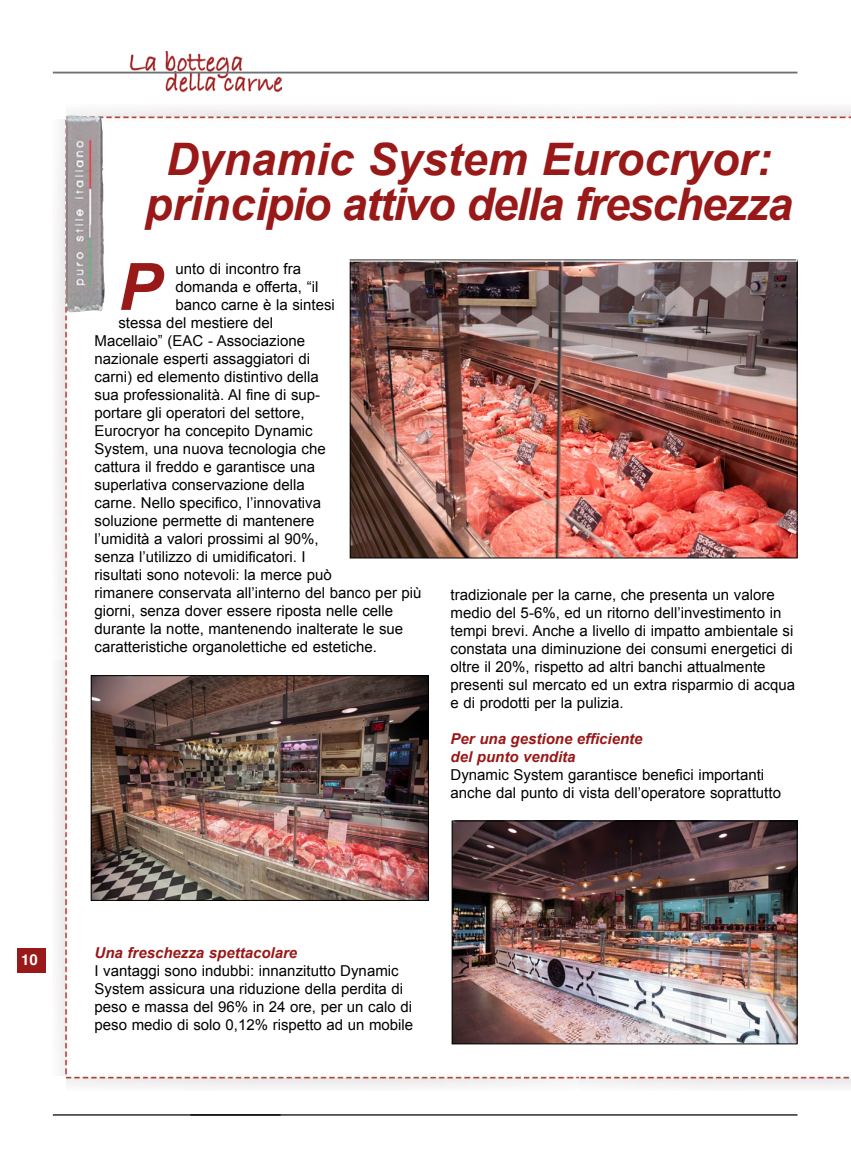
<style>
.page{position:relative;width:851px;height:1170px;background:#fff}
.page>*{position:absolute;margin:0;border:0;box-sizing:border-box;transform-origin:0 0}
.t1{font:italic 700 65.25px "Arial";color:#991818}
.t2{font:italic 700 45px/45px "Arial";color:#991818;text-align:center}
.t3{font:15px/18px "Arial";color:#000}
.t4{font:italic 700 15px/18px "Arial";color:#991818}
.t5{font:700 15px "Helvetica";color:#fff}
</style>
<div class="page">
<img style="left:129px;top:51px;width:153px;height:42px">
<hr style="left:53px;top:1114px;width:744px;height:1px;background:#000">
<hr style="left:53px;top:72px;width:744px;height:1px;background:#707172">
<div style="left:17px;top:948px;width:29px;height:25px;background:#991818"></div>
<img style="left:93px;top:677px;width:333px;height:221px">
<div style="left:91px;top:675px;width:337px;height:225px;border:1px solid #000"></div>
<img style="left:352px;top:262px;width:443px;height:294px">
<img style="left:578px;top:1075px;width:272px;height:13px">
<img style="left:66px;top:1075px;width:512px;height:13px">
<img style="left:56px;top:660px;width:13px;height:415px">
<img style="left:66px;top:107px;width:509px;height:13px">
<img style="left:575px;top:107px;width:275px;height:13px">
<img style="left:56px;top:119px;width:13px;height:541px">
<img style="left:453px;top:822px;width:342px;height:220px">
<div style="left:451px;top:820px;width:346px;height:224px;border:1px solid #000"></div>
<img style="left:66px;top:115px;width:39px;height:198px">
<div style="left:140px;top:141px;width:657px;height:121px;border:1px solid #fff"></div>
<h2 class="t2" style="left:145px;top:138px;width:649px">Dynamic System Eurocryor: principio attivo della freschezza</h2>
<h1 class="t1" style="left:118px;top:243px;width:45px">P</h1>
<p class="t3" style="left:175px;top:260px;width:127px">unto di incontro fra</p>
<p class="t3" style="left:175px;top:278px;width:144px">domanda e offerta, “il</p>
<p class="t3" style="left:175px;top:296px;width:161px">banco carne è la sintesi</p>
<p class="t3" style="left:118px;top:314px;width:156px">stessa del mestiere del</p>
<p class="t3" style="left:94px;top:332px;width:212px">Macellaio” (EAC - Associazione</p>
<p class="t3" style="left:94px;top:350px;width:217px">nazionale esperti assaggiatori di</p>
<p class="t3" style="left:94px;top:368px;width:226px">carni) ed elemento distintivo della</p>
<p class="t3" style="left:94px;top:386px;width:227px">sua professionalità. Al fine di sup-</p>
<p class="t3" style="left:94px;top:404px;width:212px">portare gli operatori del settore,</p>
<p class="t3" style="left:94px;top:422px;width:219px">Eurocryor ha concepito Dynamic</p>
<p class="t3" style="left:94px;top:440px;width:232px">System, una nuova tecnologia che</p>
<p class="t3" style="left:94px;top:458px;width:222px">cattura il freddo e garantisce una</p>
<p class="t3" style="left:94px;top:476px;width:212px">superlativa conservazione della</p>
<p class="t3" style="left:94px;top:494px;width:228px">carne. Nello specifico, l’innovativa</p>
<p class="t3" style="left:94px;top:512px;width:221px">soluzione permette di mantenere</p>
<p class="t3" style="left:94px;top:530px;width:225px">l’umidità a valori prossimi al 90%,</p>
<p class="t3" style="left:94px;top:548px;width:212px">senza l’utilizzo di umidificatori. I</p>
<p class="t3" style="left:94px;top:566px;width:239px">risultati sono notevoli: la merce può</p>
<p class="t3" style="left:94px;top:584px;width:328px">rimanere conservata all’interno del banco per più</p>
<p class="t3" style="left:94px;top:602px;width:300px">giorni, senza dover essere riposta nelle celle</p>
<p class="t3" style="left:94px;top:620px;width:310px">durante la notte, mantenendo inalterate le sue</p>
<p class="t3" style="left:94px;top:638px;width:284px">caratteristiche organolettiche ed estetiche.</p>
<p class="t3" style="left:450px;top:585px;width:346px">tradizionale per la carne, che presenta un valore medio del 5-6%, ed un ritorno dell’investimento in tempi brevi. Anche a livello di impatto ambientale si constata una diminuzione dei consumi energetici di oltre il 20%, rispetto ad altri banchi attualmente presenti sul mercato ed un extra risparmio di acqua e di prodotti per la pulizia.</p>
<p class="t4" style="left:450px;top:730px;width:193px">Per una gestione efficiente del punto vendita</p>
<p class="t3" style="left:450px;top:765px;width:332px">Dynamic System garantisce benefici importanti anche dal punto di vista dell’operatore soprattutto</p>
<p class="t5" style="left:21px;top:947px;width:18px">10</p>
<p class="t4" style="left:94px;top:944px;width:204px">Una freschezza spettacolare</p>
<p class="t3" style="left:94px;top:962px;width:320px">I vantaggi sono indubbi: innanzitutto Dynamic System assicura una riduzione della perdita di peso e massa del 96% in 24 ore, per un calo di peso medio di solo 0,12% rispetto ad un mobile</p>
</div>
